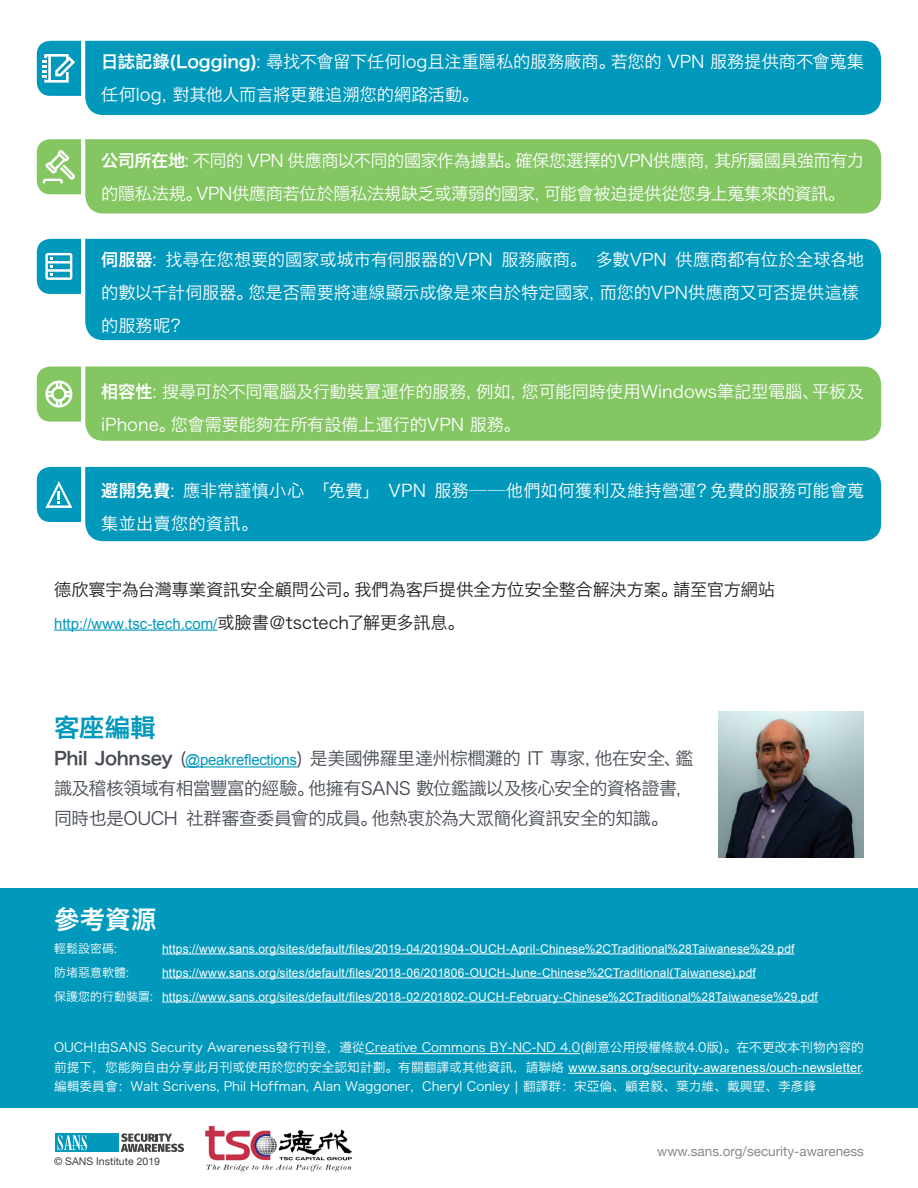
<style>
.page{position:relative;width:918px;height:1188px;background:#fff}
.page>*{position:absolute;margin:0;border:0;box-sizing:border-box;transform-origin:0 0}
.t1{font:25.5px "Hiragino Sans GB W6";color:#fff}
.MainText{font:25.5px "Hiragino Sans GB W6";color:#0098bb}
.MainText-2{font:18px "Hiragino Sans GB W3";letter-spacing:-.03em;color:#464b54}
.MainText-3{font:18px "Hiragino Sans GB W6";letter-spacing:-.015em;color:#464b54}
.indents{font:17.25px/33px "Hiragino Sans GB W3";letter-spacing:-.01em;color:#fff}
.MainText-4{font:17.25px "Hiragino Sans GB W3";letter-spacing:-.01em;color:#231f20}
.indents-2{font:17.25px "Hiragino Sans GB W3";letter-spacing:-.03em;color:#fff}
.indents-3{font:17.25px "Hiragino Sans GB W3";letter-spacing:-.04em;color:#fff}
.indents-4{font:17.25px "Hiragino Sans GB W6";color:#fff}
.MainText-5{font:15px "Arial";letter-spacing:-.01em;color:#0098bb}
.t2{font:13.5px "Helvetica Neue";color:#868a8e}
.t3{font:12.75px "Hiragino Sans GB W3";color:#fff}
.t4{font:12.75px "Arial";letter-spacing:.01em;color:#fff}
.t5{font:12px "Arial";letter-spacing:.01em;color:#fff}
.t6{font:12px "Hira Kaku Pro W3";color:#fff}
.t7{font:10.5px "Helvetica Neue";color:#413f41}
.s1{font-family:"Hiragino Sans GB W6"}
.s2{font-family:"Hiragino Sans GB W3"}
.s3{font-family:"Arial";font-size:15px;color:#0098bb}
</style>
<div class="page">
<div style="left:85px;top:41px;width:796px;height:74px;background:#0098bb"></div>
<svg style="left:37px;top:41px;width:44px;height:55px;background:#32acc8"></svg>
<div style="left:85px;top:239px;width:796px;height:101px;background:#0098bb"></div>
<div style="left:85px;top:467px;width:796px;height:74px;background:#0098bb"></div>
<svg style="left:37px;top:467px;width:44px;height:55px;background:#1da3c2"></svg>
<div style="left:85px;top:139px;width:796px;height:74px;background:#83c662"></div>
<div style="left:85px;top:367px;width:796px;height:74px;background:#83c662"></div>
<svg style="left:37px;top:367px;width:44px;height:55px;background:#99d07e"></svg>
<svg style="left:37px;top:139px;width:44px;height:55px;background:#97cf7b"></svg>
<svg style="left:37px;top:239px;width:44px;height:55px;background:#2eaac7"></svg>
<hr style="left:54px;top:630px;width:163px;height:1px;background:#0098bb">
<svg style="left:121px;top:1133px;width:63px;height:19px"></svg>
<div style="left:56px;top:1133px;width:63px;height:19px;background:#0098bb"></div>
<svg style="left:58px;top:1135px;width:29px;height:15px"></svg>
<div style="left:0;top:889px;width:918px;height:219px;background:#0099bc"></div>
<hr style="left:162px;top:954px;width:633px;height:1px;background:#fff">
<hr style="left:162px;top:978px;width:594px;height:1px;background:#fff">
<hr style="left:162px;top:1002px;width:656px;height:1px;background:#fff">
<hr style="left:365px;top:1053px;width:215px;height:1px;background:#fff">
<hr style="left:568px;top:1073px;width:293px;height:1px;background:#fff">
<img style="left:205px;top:1126px;width:148px;height:46px">
<hr style="left:185px;top:766px;width:112px;height:2px;background:#0098bb">
<img style="left:718px;top:712px;width:146px;height:145px">
<p class="indents" style="left:172px;top:44px;width:445px;text-indent:-71px"><span class="s1">日誌記錄(Logging</span> :<span class="s1">)</span> 尋找不會留下任何log且注重隱私的服務廠商。對其他人而言將更難追溯您的網路活動。</p>
<p class="indents" style="left:611px;top:44px;width:255px">若您的 VPN 服務提供商不會蒐集</p>
<p class="indents" style="left:101px;top:77px;width:79px">任何log，</p>
<p class="indents-2" style="left:101px;top:149px;width:421px"><span class="s1">公司所在地</span>: 不同的 VPN 供應商以不同的國家作為據點。</p>
<p class="indents" style="left:516px;top:143px;width:207px">確保您選擇的VPN供應商，</p>
<p class="indents-3" style="left:714px;top:149px;width:151px">其所屬國具強而有力</p>
<p class="indents" style="left:544px;top:176px;width:303px">可能會被迫提供從您身上蒐集來的資訊。</p>
<p class="indents" style="left:196px;top:176px;width:357px">VPN供應商若位於隱私法規缺乏或薄弱的國家，</p>
<p class="indents" style="left:101px;top:176px;width:103px">的隱私法規。</p>
<p class="indents-4" style="left:101px;top:248px;width:57px">伺服器<span class="s2">:</span></p>
<p class="indents" style="left:165px;top:242px;width:329px">找尋在您想要的國家或城市有伺服器的VPN</p>
<p class="indents" style="left:501px;top:242px;width:87px">服務廠商。</p>
<p class="indents" style="left:596px;top:242px;width:73px">多數VPN</p>
<p class="indents" style="left:676px;top:242px;width:190px">供應商都有位於全球各地</p>
<p class="indents" style="left:248px;top:275px;width:359px">您是否需要將連線顯示成像是來自於特定國家，</p>
<p class="indents" style="left:101px;top:275px;width:154px">的數以千計伺服器。的服務呢?</p>
<p class="indents" style="left:600px;top:275px;width:261px">而您的VPN供應商又可否提供這樣</p>
<p class="indents" style="left:171px;top:374px;width:351px;text-indent:-70px"><span class="s1">相容性</span>: 搜尋可於不同電腦及行動裝置運作的服務，<br>您會需要能夠在所有設備上運行的VPN 服務。</p>
<p class="indents" style="left:476px;top:374px;width:53px">例如，</p>
<p class="indents" style="left:101px;top:407px;width:76px">iPhone。</p>
<p class="indents" style="left:521px;top:374px;width:299px">您可能同時使用Windows筆記型電腦、</p>
<p class="indents" style="left:812px;top:374px;width:53px">平板及</p>
<p class="indents" style="left:101px;top:473px;width:159px"><span class="s1">避開免費</span>:<br>集並出賣您的資訊。</p>
<p class="indents" style="left:183px;top:473px;width:123px">應非常謹慎小心</p>
<p class="indents" style="left:313px;top:473px;width:69px">「免費」</p>
<p class="indents" style="left:389px;top:473px;width:39px">VPN</p>
<p class="indents" style="left:710px;top:473px;width:155px">免費的服務可能會蒐</p>
<p class="indents" style="left:434px;top:473px;width:281px">服務──他們如何獲利及維持營運？</p>
<p class="MainText-4" style="left:54px;top:578px;width:307px">德欣寰宇為台灣專業資訊安全顧問公司。</p>
<p class="MainText-4" style="left:217px;top:611px;width:249px">或臉書＠tsctech了解更多訊息。</p>
<p class="MainText-4" style="left:354px;top:578px;width:325px">我們為客戶提供全方位安全整合解決方案。</p>
<p class="MainText-4" style="left:673px;top:578px;width:104px">請至官方網站</p>
<p class="MainText-5" style="left:54px;top:613px;width:165px">http://www.tsc-tech.com/</p>
<p class="MainText" style="left:54px;top:711px;width:103px">客座編輯</p>
<p class="MainText-2" style="left:595px;top:747px;width:88px">他在安全、</p>
<p class="MainText-2" style="left:297px;top:747px;width:307px">) 是美國佛羅里達州棕櫚灘的 IT 專家，</p>
<p class="MainText-2" style="left:675px;top:747px;width:19px">鑑</p>
<p class="MainText-3" style="left:54px;top:747px;width:148px">Phil Johnsey <span class="s2">(</span><span class="s3">@</span></p>
<p class="MainText-5" style="left:200px;top:750px;width:98px">peakreflections</p>
<p class="MainText-2" style="left:309px;top:777px;width:386px">他擁有SANS 數位鑑識以及核心安全的資格證書，</p>
<p class="MainText-2" style="left:54px;top:777px;width:262px">識及稽核領域有相當豐富的經驗。</p>
<p class="MainText-2" style="left:54px;top:807px;width:125px">同時也是OUCH</p>
<p class="MainText-2" style="left:372px;top:807px;width:298px">他熱衷於為大眾簡化資訊安全的知識。</p>
<p class="MainText-2" style="left:186px;top:807px;width:193px">社群審查委員會的成員。</p>
<p class="t1" style="left:54px;top:902px;width:104px">參考資源</p>
<p class="t6" style="left:54px;top:938px;width:64px">輕鬆設密碼:</p>
<p class="t6" style="left:54px;top:962px;width:76px">防堵惡意軟體:</p>
<p class="t5" style="left:162px;top:941px;width:634px">https://www.sans.org/sites/default/files/2019-04/201904-OUCH-April-Chinese%2CTraditional%28Taiwanese%29.pdf</p>
<p class="t5" style="left:162px;top:965px;width:595px">https://www.sans.org/sites/default/files/2018-06/201806-OUCH-June-Chinese%2CTraditional(Taiwanese .) pdf</p>
<p class="t6" style="left:54px;top:986px;width:100px">保護您的行動裝置:</p>
<p class="t3" style="left:54px;top:1040px;width:812px">OUCH!由SANS Security Awareness發行刊登，遵從Creative Commons BY-NC-ND 4.0(創意公用授權條款4.0版)。在不更改本刊物內容的</p>
<p class="t4" style="left:54px;top:1059px;width:812px"><span class="s2">前提下，您能夠自由分享此月刊或使用於您的安全認知計劃。有關翻譯或其他資訊，請聯絡</span> www.sans.org/security-awareness/ouch-newsletter<span class="s2">.</span></p>
<p class="t3" style="left:422px;top:1079px;width:396px">Cheryl Conley | 翻譯群：宋亞倫、顧君毅、葉力維、戴興望、李彥鋒</p>
<p class="t5" style="left:162px;top:989px;width:657px">https://www.sans.org/sites/default/files/2018-02/201802-OUCH-February-Chinese%2CTraditional%28Taiwanese%29.pdf</p>
<p class="t3" style="left:54px;top:1079px;width:361px">編輯委員會：Walt Scrivens, Phil Hoffman, Alan Waggoner,</p>
<p class="t7" style="left:54px;top:1154px;width:108px">© SANS Institute 2019</p>
<p class="t2" style="left:657px;top:1142px;width:208px">www.sans.org/security-awareness</p>
</div>
